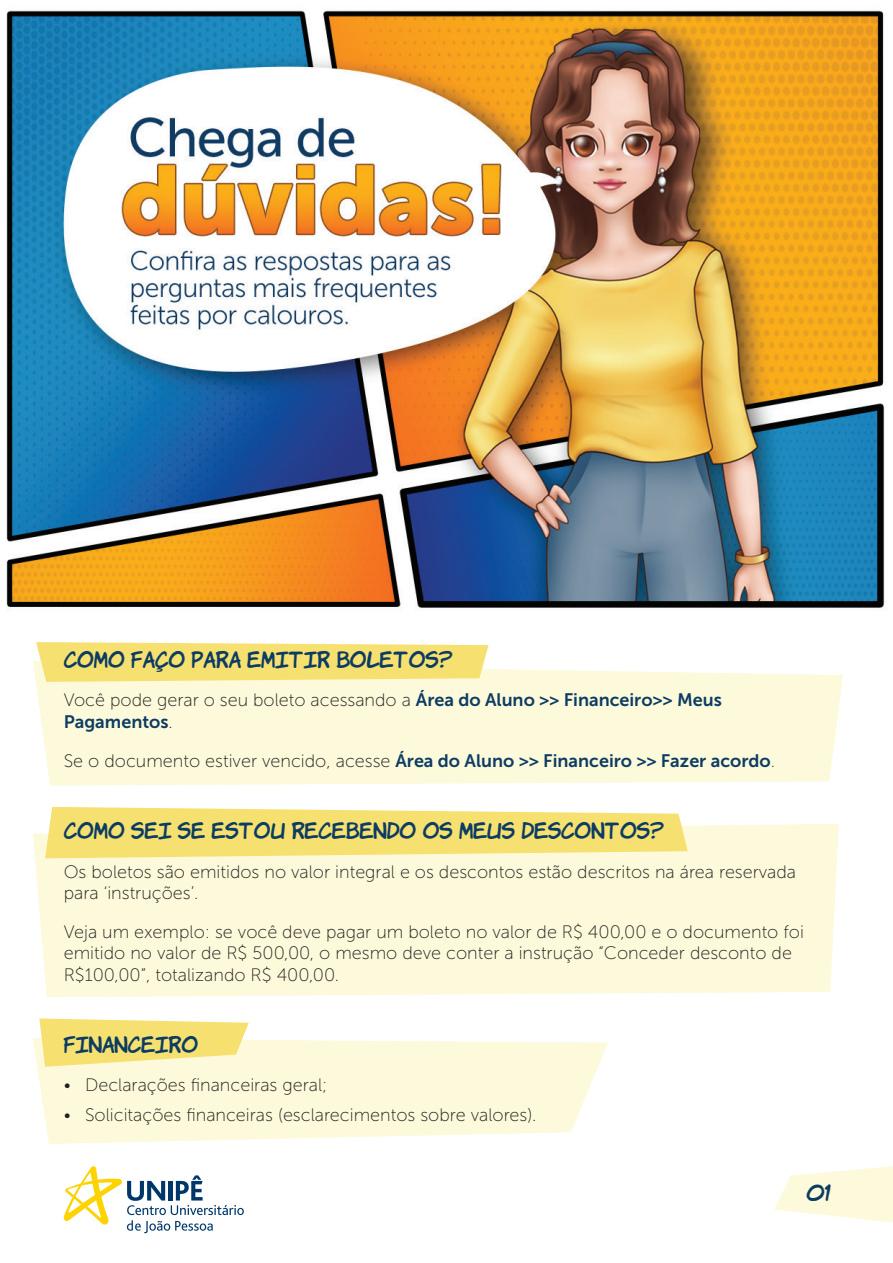
<style>
.page{position:relative;width:893px;height:1263px;background:#fff}
.page>*{position:absolute;margin:0;border:0;box-sizing:border-box;transform-origin:0 0}
.t1{font:21px "Komika Hand";color:#0d3c63}
.t2{font:18px/21.6px "Museo Sans 100";color:#231f20}
.t3{font:18px/38.5px "Museo Sans 700";color:#0d3c63}
.s1{font-family:"Museo Sans 700";color:#0d3c63}
.s2{font-family:"Museo Sans 100";color:#231f20}
</style>
<div class="page">
<svg style="left:33px;top:661px;width:810px;height:125px;background:#fdfadd"></svg>
<svg style="left:36px;top:642px;width:453px;height:40px;background:#f6e37d"></svg>
<div style="left:33px;top:824px;width:806px;height:173px;background:#fdfadb"></div>
<svg style="left:45px;top:807px;width:643px;height:51px;background:#f7e481"></svg>
<svg style="left:33px;top:1038px;width:575px;height:106px;background:#fdfadf"></svg>
<svg style="left:39px;top:1018px;width:210px;height:49px;background:#f7e689"></svg>
<svg style="left:774px;top:1166px;width:119px;height:56px"></svg>
<svg style="left:64px;top:1166px;width:180px;height:67px"></svg>
<img style="left:6px;top:10px;width:879px;height:599px">
<p class="t1" style="left:64px;top:643px;width:390px">COMO FAÇO PARA EMITIR BOLETOS?</p>
<p class="t2" style="left:64px;top:689px;width:660px">Você pode gerar o seu boleto acessando a <span class="s1">Área do Aluno &gt;&gt; Financeiro&gt;&gt; Meus</span></p>
<p class="t3" style="left:64px;top:702px;width:713px">Pagamentos<span class="s2">.<br>Se o documento estiver vencido, acesse</span> Área do Aluno &gt;&gt; Financeiro &gt;&gt; Fazer acordo<span class="s2">.</span></p>
<p class="t1" style="left:64px;top:814px;width:602px">COMO SEI SE ESTOU RECEBENDO OS MEUS DESCONTOS?</p>
<p class="t2" style="left:64px;top:861px;width:734px">Os boletos são emitidos no valor integral e os descontos estão descritos na área reservada para ‘instruções’.</p>
<p class="t2" style="left:64px;top:921px;width:742px">Veja um exemplo: se você deve pagar um boleto no valor de R$ 400,00 e o documento foi emitido no valor de R$ 500,00, o mesmo deve conter a instrução “Conceder desconto de<br>R$100,00”, totalizando R$ 400,00.</p>
<p class="t1" style="left:64px;top:1028px;width:136px">FINANCEIRO</p>
<p class="t2" style="left:64px;top:1074px;width:265px">• Declarações financeiras geral;</p>
<p class="t2" style="left:64px;top:1104px;width:474px">• Solicitações financeiras (esclarecimentos sobre valores).</p>
<p class="t1" style="left:806px;top:1176px;width:26px">01</p>
</div>
